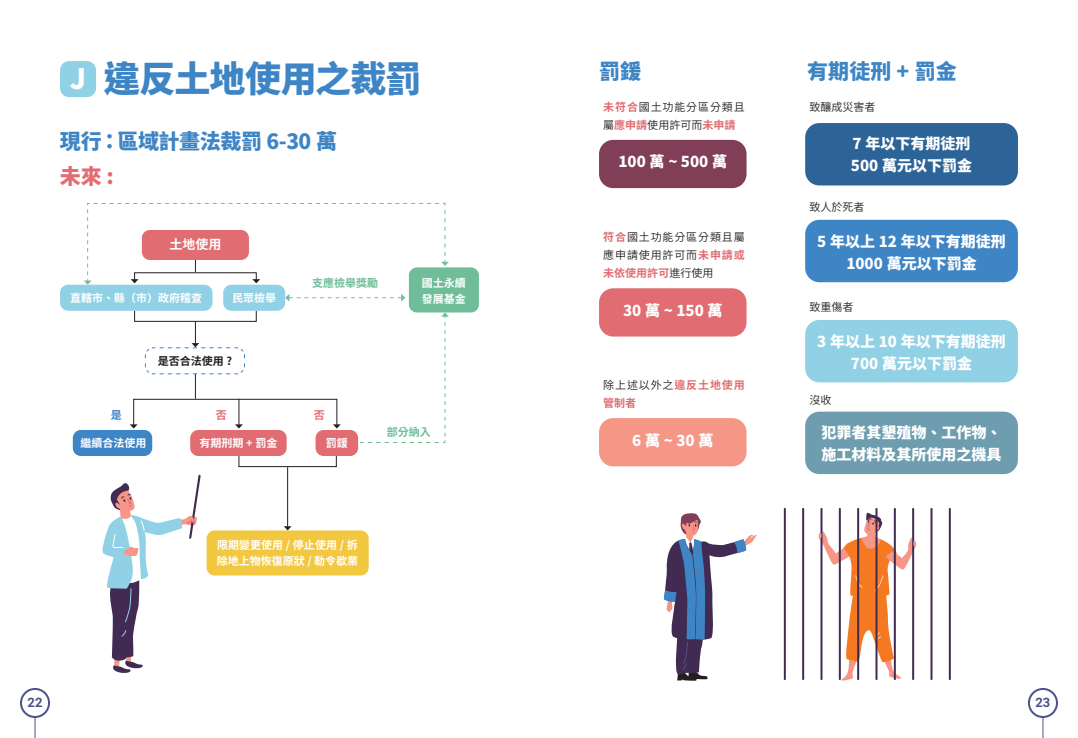
<style>
.page{position:relative;width:1078px;height:738px;background:#fff}
.page>*{position:absolute;margin:0;border:0;box-sizing:border-box;transform-origin:0 0}
.標題-大_章{font:900 36px "Noto Sans CJ Ktc";letter-spacing:-.02em;color:#3e85c5}
.內文{font:900 28px "Noto Sans CJ Ktc";color:#fff}
.標題-中_節{font:900 21px "Noto Sans CJ Ktc";letter-spacing:-.015em;color:#3e85c5}
.標題-中_節-2{font:900 21px "Noto Sans CJ Ktc";color:#e16d72}
.標題-中_節-3{font:900 15px "Noto Sans CJ Ktc";color:#fff}
.圖說-大_粗{font:700 13px "Noto Sans CJ Ktc";color:#fff}
.t1{font:700 13px "Roboto";color:#4c528a}
.內文-無縮排{font:600 11px/18px "Noto Sans CJ Ktc";letter-spacing:.075em;color:#231f20}
.圖說-大_粗-2{font:700 11px/16px "Noto Sans CJ Ktc";color:#fff}
.內文-無縮排-2{font:700 11px/18px "Noto Sans CJ Ktc";color:#e16d72}
.圖說-大_粗-3{font:700 11px "Noto Sans CJ Ktc";color:#6fbd99}
.圖說-大_粗-4{font:700 11px "Noto Sans CJ Ktc";color:#231f20}
.圖說-大_粗-5{font:700 11px "Noto Sans CJ Ktc";color:#e16d72}
.圖說-大_粗-6{font:700 11px "Noto Sans CJ Ktc";color:#3e85c5}
.s1{font-weight:700;color:#e16d72}
.s2{font-weight:600;color:#231f20}
</style>
<div class="page">
<div style="left:60px;top:61px;width:36px;height:36px;background:#91d1e6;border-radius:9px"></div>
<div style="left:133px;top:398px;width:204px;height:27px;border:1px solid #231f20"></div>
<svg style="left:130px;top:424px;width:7px;height:4px"></svg>
<svg style="left:333px;top:312px;width:116px;height:131px"></svg>
<hr style="left:287px;top:466px;width:1px;height:60px;background:#231f20">
<svg style="left:284px;top:526px;width:7px;height:4px"></svg>
<div style="left:60px;top:284px;width:152px;height:26px;background:#91d1e6;border-radius:8px"></div>
<div style="left:73px;top:429px;width:79px;height:26px;background:#3e85c5;border-radius:8px"></div>
<div style="left:223px;top:284px;width:62px;height:26px;background:#91d1e6;border-radius:8px"></div>
<div style="left:190px;top:429px;width:96px;height:26px;background:#e16d72;border-radius:8px"></div>
<div style="left:315px;top:429px;width:43px;height:26px;background:#e16d72;border-radius:8px"></div>
<div style="left:409px;top:267px;width:70px;height:45px;background:#6fbd99;border-radius:8px"></div>
<div style="left:206px;top:530px;width:162px;height:45px;background:#f3c841;border-radius:8px"></div>
<svg style="left:144px;top:321px;width:101px;height:107px"></svg>
<svg style="left:84px;top:203px;width:365px;height:81px"></svg>
<svg style="left:285px;top:293px;width:120px;height:8px"></svg>
<div style="left:805px;top:220px;width:212px;height:62px;background:#3e85c5;border-radius:14px"></div>
<div style="left:805px;top:320px;width:212px;height:62px;background:#91d1e6;border-radius:14px"></div>
<div style="left:805px;top:411px;width:212px;height:62px;background:#6d9daf;border-radius:14px"></div>
<div style="left:805px;top:123px;width:212px;height:62px;background:#2d6497;border-radius:14px"></div>
<div style="left:599px;top:140px;width:147px;height:48px;background:#813e57;border-radius:14px"></div>
<div style="left:599px;top:418px;width:147px;height:48px;background:#f59687;border-radius:14px"></div>
<div style="left:599px;top:288px;width:147px;height:48px;background:#e16d72;border-radius:14px"></div>
<svg style="left:102px;top:474px;width:98px;height:198px"></svg>
<svg style="left:663px;top:513px;width:93px;height:167px"></svg>
<hr style="left:783px;top:508px;width:2px;height:170px;background:#412b53">
<hr style="left:802px;top:508px;width:2px;height:170px;background:#412b53">
<hr style="left:820px;top:508px;width:2px;height:170px;background:#412b53">
<hr style="left:838px;top:508px;width:2px;height:170px;background:#412b53">
<hr style="left:857px;top:508px;width:2px;height:170px;background:#412b53">
<hr style="left:875px;top:508px;width:2px;height:170px;background:#412b53">
<hr style="left:893px;top:508px;width:2px;height:170px;background:#412b53">
<hr style="left:911px;top:508px;width:2px;height:170px;background:#412b53">
<hr style="left:930px;top:508px;width:2px;height:170px;background:#412b53">
<hr style="left:948px;top:508px;width:2px;height:170px;background:#412b53">
<svg style="left:818px;top:510px;width:98px;height:170px"></svg>
<div style="left:1027px;top:687px;width:30px;height:30px;border:2px solid #4c528a;border-radius:50%"></div>
<div style="left:20px;top:687px;width:30px;height:30px;border:2px solid #4c528a;border-radius:50%"></div>
<svg style="left:1042px;top:716px;width:1px;height:21px"></svg>
<hr style="left:34px;top:716px;width:2px;height:21px;background:#4c528a">
<p class="內文" style="left:70px;top:63px;width:18px">J</p>
<p class="標題-大_章" style="left:104px;top:58px;width:319px">違反土地使用之裁罰</p>
<p class="標題-中_節" style="left:60px;top:129px;width:278px">現行：區域計畫法裁罰 6-30 萬</p>
<p class="標題-中_節-2" style="left:60px;top:164px;width:55px">未來 :</p>
<p class="圖說-大_粗" style="left:169px;top:237px;width:53px">土地使用</p>
<p class="圖說-大_粗-2" style="left:70px;top:290px;width:133px">直轄市、縣（市）政府稽查</p>
<p class="圖說-大_粗-2" style="left:232px;top:290px;width:46px">民眾檢舉</p>
<p class="圖說-大_粗-3" style="left:312px;top:276px;width:67px">支應檢舉獎勵</p>
<p class="圖說-大_粗-2" style="left:422px;top:274px;width:45px">國土永續</p>
<p class="圖說-大_粗-2" style="left:422px;top:290px;width:45px">發展基金</p>
<p class="圖說-大_粗-4" style="left:158px;top:354px;width:76px">是否合法使用 ?</p>
<p class="圖說-大_粗-6" style="left:111px;top:408px;width:12px">是</p>
<p class="圖說-大_粗-5" style="left:216px;top:408px;width:12px">否</p>
<p class="圖說-大_粗-5" style="left:314px;top:408px;width:12px">否</p>
<p class="圖說-大_粗-2" style="left:80px;top:435px;width:67px">繼續合法使用</p>
<p class="圖說-大_粗-2" style="left:199px;top:435px;width:79px">有期刑期 + 罰金</p>
<p class="圖說-大_粗-2" style="left:326px;top:435px;width:23px">罰鍰</p>
<p class="圖說-大_粗-3" style="left:387px;top:426px;width:45px">部分納入</p>
<p class="圖說-大_粗-2" style="left:217px;top:537px;width:143px">限期變更使用 / 停止使用 / 拆除地上物恢復原狀 / 勒令歇業</p>
<p class="標題-中_節" style="left:599px;top:59px;width:43px">罰鍰</p>
<p class="標題-中_節" style="left:807px;top:59px;width:151px">有期徒刑 + 罰金</p>
<p class="內文-無縮排" style="left:809px;top:98px;width:67px">致釀成災害者</p>
<p class="內文-無縮排" style="left:603px;top:98px;width:143px"><span class="s1">未符合</span>國土功能分區分類且屬<span class="s1">應申請</span>使用許可而<span class="s1">未申請</span></p>
<p class="標題-中_節-3" style="left:618px;top:153px;width:110px">100 萬 ~ 500 萬</p>
<p class="內文-無縮排" style="left:603px;top:228px;width:143px;text-align:justify"><span class="s1">符合</span>國土功能分區分類且屬應申請使用許可而<span class="s1">未申請或未依使用許可</span>進行使用</p>
<p class="標題-中_節-3" style="left:623px;top:301px;width:101px">30 萬 ~ 150 萬</p>
<p class="內文-無縮排-2" style="left:603px;top:376px;width:143px"><span class="s2">除上述以外之</span>違反土地使用管制者</p>
<p class="標題-中_節-3" style="left:632px;top:431px;width:83px">6萬~ 30萬</p>
<p class="標題-中_節-3" style="left:852px;top:135px;width:119px">7 年以下有期徒刑</p>
<p class="標題-中_節-3" style="left:850px;top:157px;width:123px">500 萬元以下罰金</p>
<p class="內文-無縮排" style="left:809px;top:198px;width:56px">致人於死者</p>
<p class="標題-中_節-3" style="left:817px;top:233px;width:190px">5 年以上 12 年以下有期徒刑</p>
<p class="標題-中_節-3" style="left:846px;top:255px;width:132px">1000 萬元以下罰金</p>
<p class="內文-無縮排" style="left:809px;top:298px;width:45px">致重傷者</p>
<p class="標題-中_節-3" style="left:817px;top:333px;width:190px">3 年以上 10 年以下有期徒刑</p>
<p class="標題-中_節-3" style="left:850px;top:355px;width:123px">700 萬元以下罰金</p>
<p class="內文-無縮排" style="left:809px;top:391px;width:23px">沒收</p>
<p class="標題-中_節-3" style="left:821px;top:423px;width:181px">犯罪者其墾殖物、工作物、</p>
<p class="標題-中_節-3" style="left:821px;top:445px;width:181px">施工材料及其所使用之機具</p>
<p class="t1" style="left:28px;top:693px;width:16px">22</p>
<p class="t1" style="left:1035px;top:693px;width:16px">23</p>
</div>
